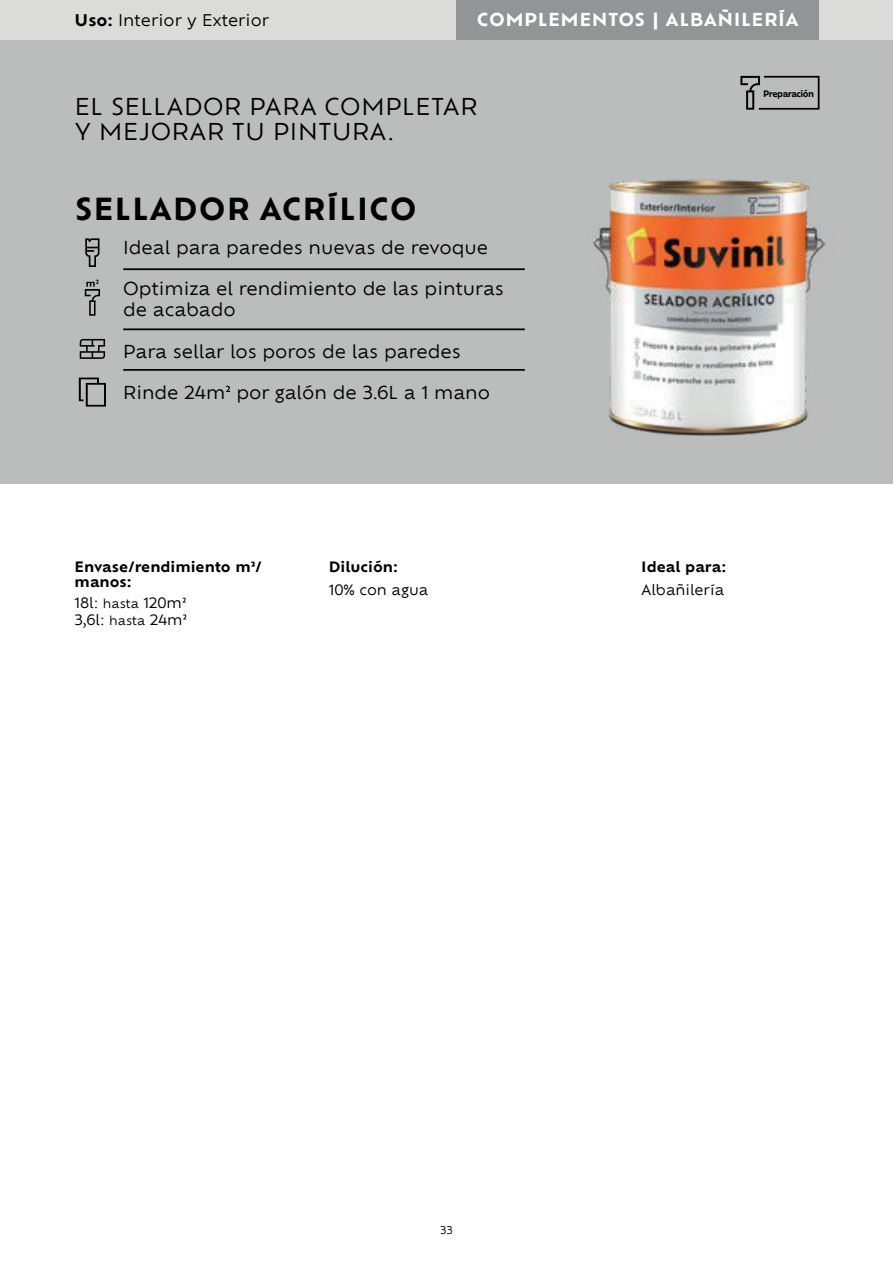
<style>
.page{position:relative;width:893px;height:1263px;background:#fff}
.page>*{position:absolute;margin:0;border:0;box-sizing:border-box;transform-origin:0 0}
.t1{font:700 29.7px "Suvinil Sans";letter-spacing:.03em;color:#000001}
.t2{font:22.8px/24.5px "Suvinil Sans";letter-spacing:.03em;color:#000001}
.t3{font:17.55px/21px "Suvinil Sans";color:#000001}
.t4{font:700 17.55px "Suvinil Sans";letter-spacing:.03em;color:#fff}
.t5{font:15.75px "Suvinil Sans";color:#000001}
.t6{font:13.95px/16.8px "Suvinil Sans";color:#000001}
.t7{font:700 13.95px/15px "Suvinil Sans";color:#000001}
.t8{font:10.5px "Suvinil Sans";color:#000001}
.t9{font:700 8.7px "Suvinil Sans";letter-spacing:-.06em;color:#000001;scale:.94 1}
.s1{font-weight:700}
.s2{font-size:12px}
</style>
<div class="page">
<div style="left:0;top:0;width:893px;height:483px;background:#bbbdbd"></div>
<svg style="left:226px;top:386px;width:4px;height:6px"></svg>
<hr style="left:123px;top:268px;width:402px;height:2px;background:#000001">
<hr style="left:123px;top:328px;width:402px;height:2px;background:#000001">
<hr style="left:123px;top:369px;width:402px;height:2px;background:#000001">
<svg style="left:80px;top:339px;width:25px;height:20px"></svg>
<svg style="left:85px;top:280px;width:15px;height:36px"></svg>
<svg style="left:85px;top:238px;width:15px;height:29px"></svg>
<div style="left:0;top:0;width:893px;height:39px;background:#dbdcda"></div>
<div style="left:457px;top:0;width:362px;height:39px;background:#929595"></div>
<svg style="left:740px;top:76px;width:79px;height:34px"></svg>
<img style="left:593px;top:179px;width:233px;height:257px">
<svg style="left:79px;top:378px;width:27px;height:29px"></svg>
<svg style="left:251px;top:561px;width:4px;height:5px"></svg>
<svg style="left:182px;top:598px;width:4px;height:5px"></svg>
<svg style="left:183px;top:614px;width:3px;height:5px"></svg>
<p class="t5" style="left:75px;top:9px;width:196px"><span class="s1">Uso:</span> Interior y Exterior</p>
<p class="t4" style="left:477px;top:7px;width:323px">COMPLEMENTOS | ALBAÑILERÍA</p>
<p class="t2" style="left:75px;top:94px;width:404px">EL SELLADOR PARA COMPLETAR<br>Y MEJORAR TU PINTURA.</p>
<h1 class="t1" style="left:75px;top:188px;width:343px">SELLADOR ACRÍLICO</h1>
<p class="t3" style="left:123px;top:236px;width:366px">Ideal para paredes nuevas de revoque</p>
<p class="t3" style="left:123px;top:277px;width:382px">Optimiza el rendimiento de las pinturas de acabado</p>
<p class="t3" style="left:123px;top:340px;width:339px">Para sellar los poros de las paredes</p>
<p class="t3" style="left:123px;top:381px;width:368px">Rinde 24m por galón de 3.6L a 1 mano</p>
<p class="t7" style="left:75px;top:559px;width:189px">Envase/rendimiento m / manos:</p>
<p class="t6" style="left:75px;top:594px;width:109px">18l: <span class="s2">hasta</span> 120m<br>3,6l: <span class="s2">hasta</span> 24m</p>
<p class="t7" style="left:329px;top:559px;width:71px">Dilución:</p>
<p class="t6" style="left:329px;top:580px;width:101px">10% con agua</p>
<p class="t9" style="left:763px;top:87px;width:56px">Preparación</p>
<p class="t7" style="left:641px;top:559px;width:86px">Ideal para:</p>
<p class="t6" style="left:641px;top:580px;width:84px">Albañilería</p>
<p class="t8" style="left:440px;top:1222px;width:14px">33</p>
</div>
